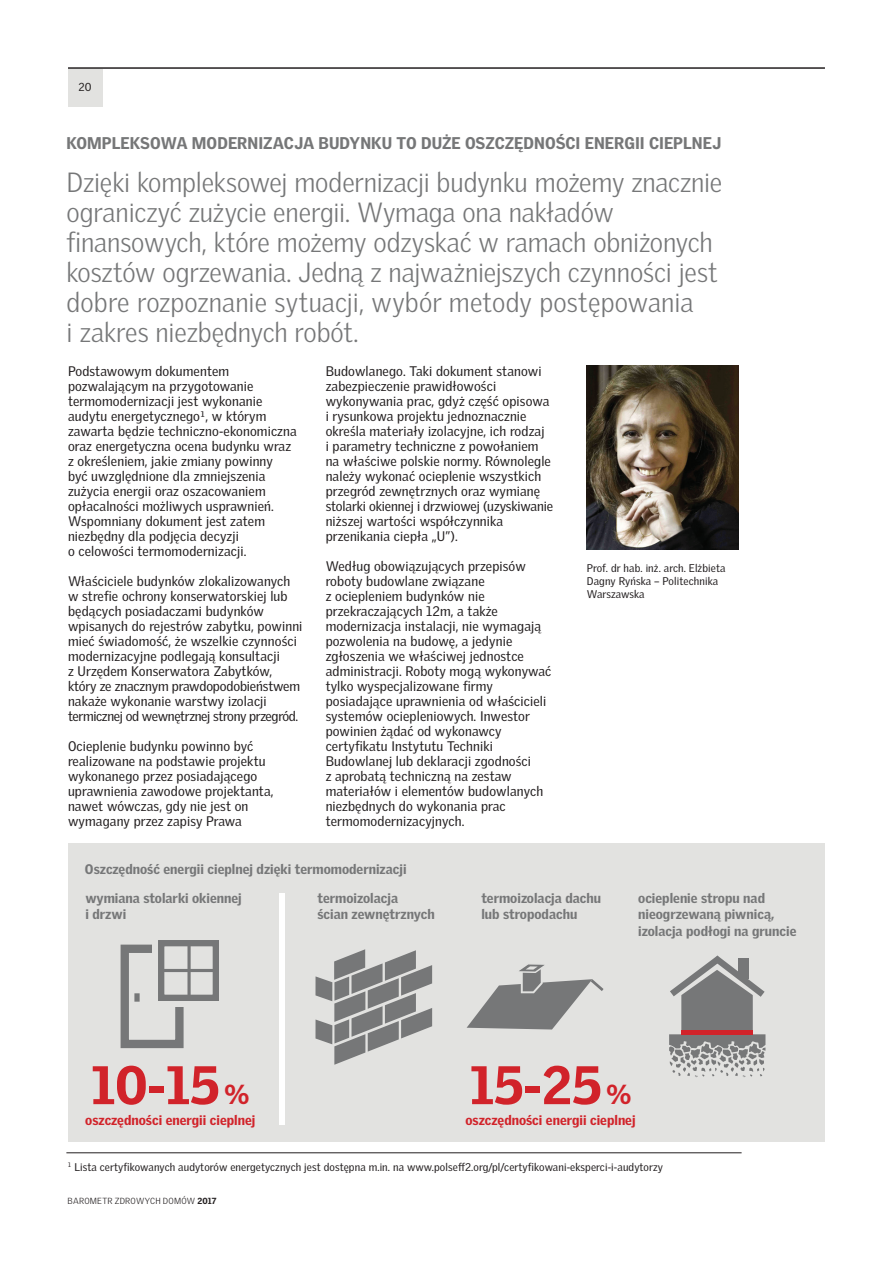
<style>
.page{position:relative;width:893px;height:1263px;background:#fff}
.page>*{position:absolute;margin:0;border:0;box-sizing:border-box;transform-origin:0 0}
.t1{font:900 52.65px "Velux Gothic";color:#d1232a}
.VELUX_Body{font:300 27px/30px "Velux Gothic";letter-spacing:-.005em;color:#767778}
.headline{font:900 16.5px "Velux Gothic";color:#767778}
.VELUX_Body-2{font:13.5px/15px "Velux Gothic";letter-spacing:.01em;color:#231f20}
.t2{font:900 13.5px/16.2px "Velux Gothic";color:#767778}
.t3{font:900 13.5px "Velux Gothic";color:#d1232a}
.t4{font:11.25px "Velux Gothic";color:#231f20}
.note{font:10.8px/13px "Velux Gothic";letter-spacing:.01em;color:#231f20}
.t5{font:300 8.7px "Velux Gothic";letter-spacing:.02em;color:#231f20}
.s1{font-size:26.85px}
.s2{font-weight:900}
</style>
<div class="page">
<div style="left:68px;top:69px;width:34px;height:38px;background:#e2e2e0"></div>
<img style="left:587px;top:366px;width:151px;height:184px">
<hr style="left:66px;top:1152px;width:676px;height:1px;background:#231f20">
<div style="left:68px;top:844px;width:757px;height:298px;background:#e2e2e0"></div>
<div style="left:121px;top:944px;width:63px;height:104px;border:8px solid #767778"></div>
<div style="left:152px;top:936px;width:69px;height:71px;background:#e2e2e0"></div>
<div style="left:158px;top:940px;width:61px;height:61px;border:6px solid #767778"></div>
<svg style="left:187px;top:942px;width:4px;height:56px"></svg>
<hr style="left:161px;top:969px;width:56px;height:3px;background:#767778">
<div style="left:134px;top:993px;width:6px;height:9px;background:#767778"></div>
<svg style="left:315px;top:949px;width:117px;height:116px"></svg>
<svg style="left:467px;top:964px;width:136px;height:65px"></svg>
<div style="left:280px;top:893px;width:5px;height:232px;background:#fff"></div>
<svg style="left:669px;top:955px;width:96px;height:122px"></svg>
<hr style="left:681px;top:1030px;width:72px;height:4px;background:#d1232a">
<hr style="left:68px;top:68px;width:757px;height:1px;background:#231f20">
<p class="t4" style="left:78px;top:80px;width:15px">20</p>
<p class="headline" style="left:67px;top:132px;width:656px">KOMPLEKSOWA MODERNIZACJA BUDYNKU TO DUŻE OSZCZĘDNOŚCI ENERGII CIEPLNEJ</p>
<p class="VELUX_Body" style="left:67px;top:167px;width:657px">Dzięki kompleksowej modernizacji budynku możemy znacznie ograniczyć zużycie energii. Wymaga ona nakładów finansowych, które możemy odzyskać w ramach obniżonych kosztów ogrzewania. Jedną z najważniejszych czynności jest dobre rozpoznanie sytuacji, wybór metody postępowania<br>i zakres niezbędnych robót.</p>
<p class="VELUX_Body-2" style="left:68px;top:363px;width:230px">Podstawowym dokumentem pozwalającym na przygotowanie termomodernizacji jest wykonanie audytu energetycznego¹, w którym zawarta będzie techniczno-ekonomiczna oraz energetyczna ocena budynku wraz z określeniem, jakie zmiany powinny<br>być uwzględnione dla zmniejszenia zużycia energii oraz oszacowaniem opłacalności możliwych usprawnień.<br>Wspomniany dokument jest zatem niezbędny dla podjęcia decyzji<br>o celowości termomodernizacji.</p>
<p class="VELUX_Body-2" style="left:68px;top:573px;width:236px">Właściciele budynków zlokalizowanych w strefie ochrony konserwatorskiej lub będących posiadaczami budynków wpisanych do rejestrów zabytku, powinni mieć świadomość, że wszelkie czynności modernizacyjne podlegają konsultacji<br>z Urzędem Konserwatora Zabytków, który ze znacznym prawdopodobieństwem nakaże wykonanie warstwy izolacji termicznej od wewnętrznej strony przegród.</p>
<p class="VELUX_Body-2" style="left:68px;top:738px;width:207px">Ocieplenie budynku powinno być realizowane na podstawie projektu wykonanego przez posiadającego uprawnienia zawodowe projektanta, nawet wówczas, gdy nie jest on wymagany przez zapisy Prawa</p>
<p class="VELUX_Body-2" style="left:326px;top:363px;width:229px">Budowlanego. Taki dokument stanowi zabezpieczenie prawidłowości wykonywania prac, gdyż część opisowa i rysunkowa projektu jednoznacznie określa materiały izolacyjne, ich rodzaj<br>i parametry techniczne z powołaniem na właściwe polskie normy. Równolegle należy wykonać ocieplenie wszystkich przegród zewnętrznych oraz wymianę stolarki okiennej i drzwiowej (uzyskiwanie niższej wartości współczynnika przenikania ciepła „U”).</p>
<p class="VELUX_Body-2" style="left:326px;top:558px;width:227px">Według obowiązujących przepisów roboty budowlane związane<br>z ociepleniem budynków nie przekraczających 12m, a także modernizacja instalacji, nie wymagają pozwolenia na budowę, a jedynie zgłoszenia we właściwej jednostce administracji. Roboty mogą wykonywać tylko wyspecjalizowane firmy posiadające uprawnienia od właścicieli systemów ociepleniowych. Inwestor powinien żądać od wykonawcy certyfikatu Instytutu Techniki Budowlanej lub deklaracji zgodności<br>z aprobatą techniczną na zestaw materiałów i elementów budowlanych niezbędnych do wykonania prac termomodernizacyjnych.</p>
<p class="note" style="left:587px;top:561px;width:140px">Prof. dr hab. inż. arch. Elżbieta<br>Dagny Ryńska – Politechnika<br>Warszawska</p>
<p class="t2" style="left:85px;top:861px;width:323px">Oszczędność energii cieplnej dzięki termomodernizacji</p>
<p class="t2" style="left:85px;top:890px;width:158px">wymiana stolarki okiennej i drzwi</p>
<p class="t2" style="left:317px;top:890px;width:119px">termoizolacja<br>ścian zewnętrznych</p>
<p class="t2" style="left:481px;top:890px;width:121px">termoizolacja dachu lub stropodachu</p>
<p class="t2" style="left:638px;top:890px;width:160px">ocieplenie stropu nad nieogrzewaną piwnicą, izolacja podłogi na gruncie</p>
<p class="t1" style="left:91px;top:1052px;width:160px">10-15 <span class="s1">%</span></p>
<p class="t3" style="left:85px;top:1111px;width:172px">oszczędności energii cieplnej</p>
<p class="t1" style="left:470px;top:1052px;width:163px">15-25 <span class="s1">%</span></p>
<p class="t3" style="left:465px;top:1111px;width:172px">oszczędności energii cieplnej</p>
<p class="note" style="left:68px;top:1160px;width:597px"><sup>1</sup> Lista certyfikowanych audytorów energetycznych jest dostępna m.in. na www.polseff2.org/pl/certyfikowani-eksperci-i-audytorzy</p>
<p class="t5" style="left:68px;top:1195px;width:151px">BAROMETR ZDROWYCH DOMÓW <span class="s2">2017</span></p>
</div>
